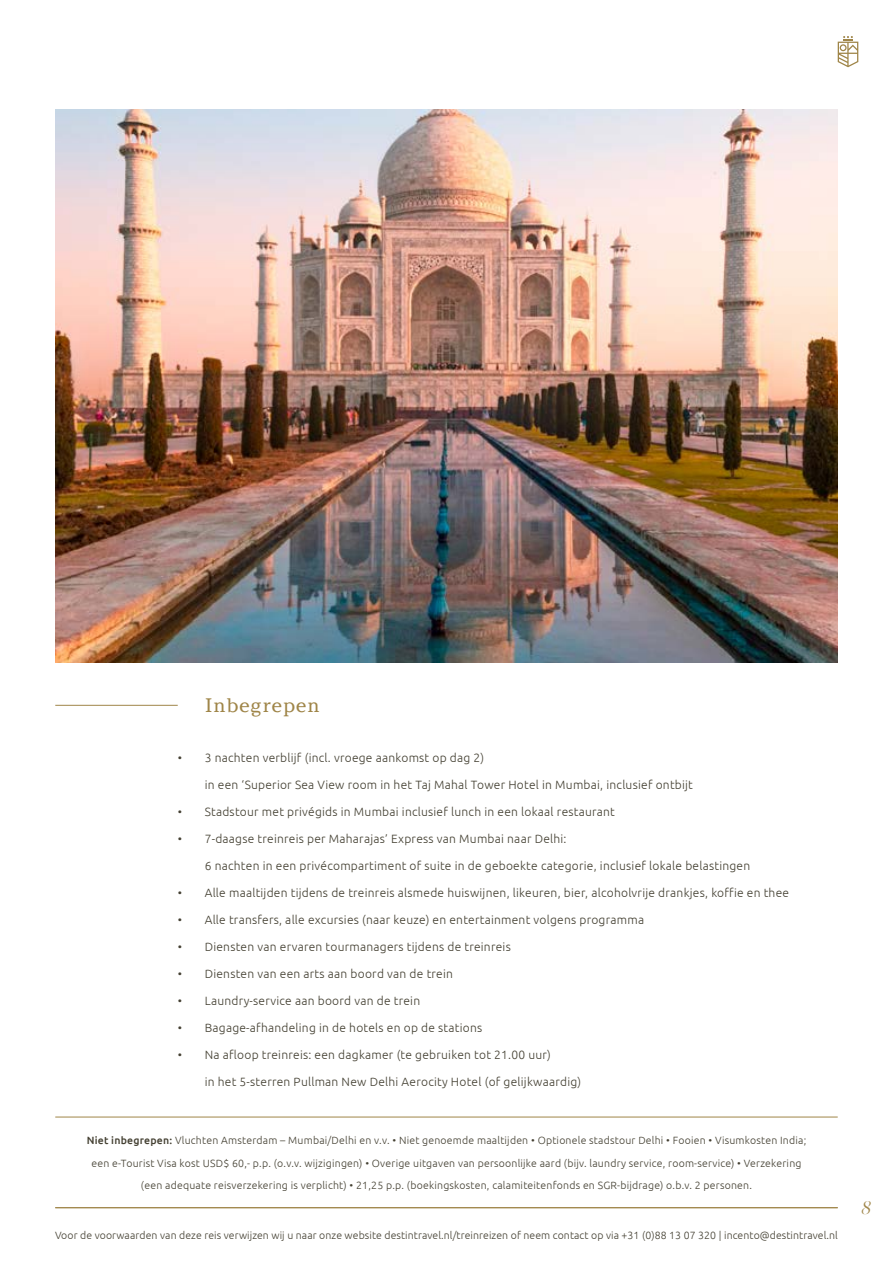
<style>
.page{position:relative;width:893px;height:1263px;background:#fff}
.page>*{position:absolute;margin:0;border:0;box-sizing:border-box;transform-origin:0 0}
.t1{font:19.5px "Argesta Text";letter-spacing:.02em;color:#9f8548}
.t2{font:italic 18px "Argesta Hairline";color:#9f8548}
.t3{font:300 12px "Ubuntu";letter-spacing:.02em;color:#433f31}
.t4{font:300 10.5px/22.5px "Ubuntu";letter-spacing:.02em;color:#433f31;text-align:center}
.s1{font-weight:500}
</style>
<div class="page">
<svg style="left:838px;top:36px;width:20px;height:31px"></svg>
<hr style="left:55px;top:1207px;width:783px;height:1px;background:#9f8548">
<hr style="left:55px;top:1117px;width:783px;height:1px;background:#9f8548">
<hr style="left:55px;top:705px;width:123px;height:1px;background:#9f8548">
<img style="left:55px;top:109px;width:783px;height:554px">
<h1 class="t1" style="left:205px;top:694px;width:117px">Inbegrepen</h1>
<p class="t3" style="left:178px;top:750px;width:308px">• 3 nachten verblijf (incl. vroege aankomst op dag 2)</p>
<p class="t3" style="left:205px;top:777px;width:490px">in een ‘Superior Sea View room in het Taj Mahal Tower Hotel in Mumbai, inclusief ontbijt</p>
<p class="t3" style="left:178px;top:804px;width:439px">• Stadstour met privégids in Mumbai inclusief lunch in een lokaal restaurant</p>
<p class="t3" style="left:178px;top:831px;width:390px">• 7-daagse treinreis per Maharajas’ Express van Mumbai naar Delhi:</p>
<p class="t3" style="left:205px;top:858px;width:547px">6 nachten in een privécompartiment of suite in de geboekte categorie, inclusief lokale belastingen</p>
<p class="t3" style="left:178px;top:885px;width:613px">• Alle maaltijden tijdens de treinreis alsmede huiswijnen, likeuren, bier, alcoholvrije drankjes, koffie en thee</p>
<p class="t3" style="left:178px;top:912px;width:468px">• Alle transfers, alle excursies (naar keuze) en entertainment volgens programma</p>
<p class="t3" style="left:178px;top:939px;width:335px">• Diensten van ervaren tourmanagers tijdens de treinreis</p>
<p class="t3" style="left:178px;top:966px;width:277px">• Diensten van een arts aan boord van de trein</p>
<p class="t3" style="left:178px;top:993px;width:244px">• Laundry-service aan boord van de trein</p>
<p class="t3" style="left:178px;top:1020px;width:306px">• Bagage-afhandeling in de hotels en op de stations</p>
<p class="t3" style="left:178px;top:1047px;width:375px">• Na afloop treinreis: een dagkamer (te gebruiken tot 21.00 uur)</p>
<p class="t3" style="left:205px;top:1074px;width:378px">in het 5-sterren Pullman New Delhi Aerocity Hotel (of gelijkwaardig)</p>
<p class="t4" style="left:87px;top:1129px;width:721px"><span class="s1">Niet inbegrepen:</span> Vluchten Amsterdam – Mumbai/Delhi en v.v. • Niet genoemde maaltijden • Optionele stadstour Delhi • Fooien • Visumkosten India; een e-Tourist Visa kost USD$ 60,- p.p. (o.v.v. wijzigingen) • Overige uitgaven van persoonlijke aard (bijv. laundry service, room-service) • Verzekering (een adequate reisverzekering is verplicht) • 21,25 p.p. (boekingskosten, calamiteitenfonds en SGR-bijdrage) o.b.v. 2 personen.</p>
<p class="t4" style="left:55px;top:1224px;width:784px">Voor de voorwaarden van deze reis verwijzen wij u naar onze website destintravel.nl/treinreizen of neem contact op via +31 (0)88 13 07 320 | incento@destintravel.nl</p>
<h2 class="t2" style="left:860px;top:1197px;width:12px">8</h2>
</div>
